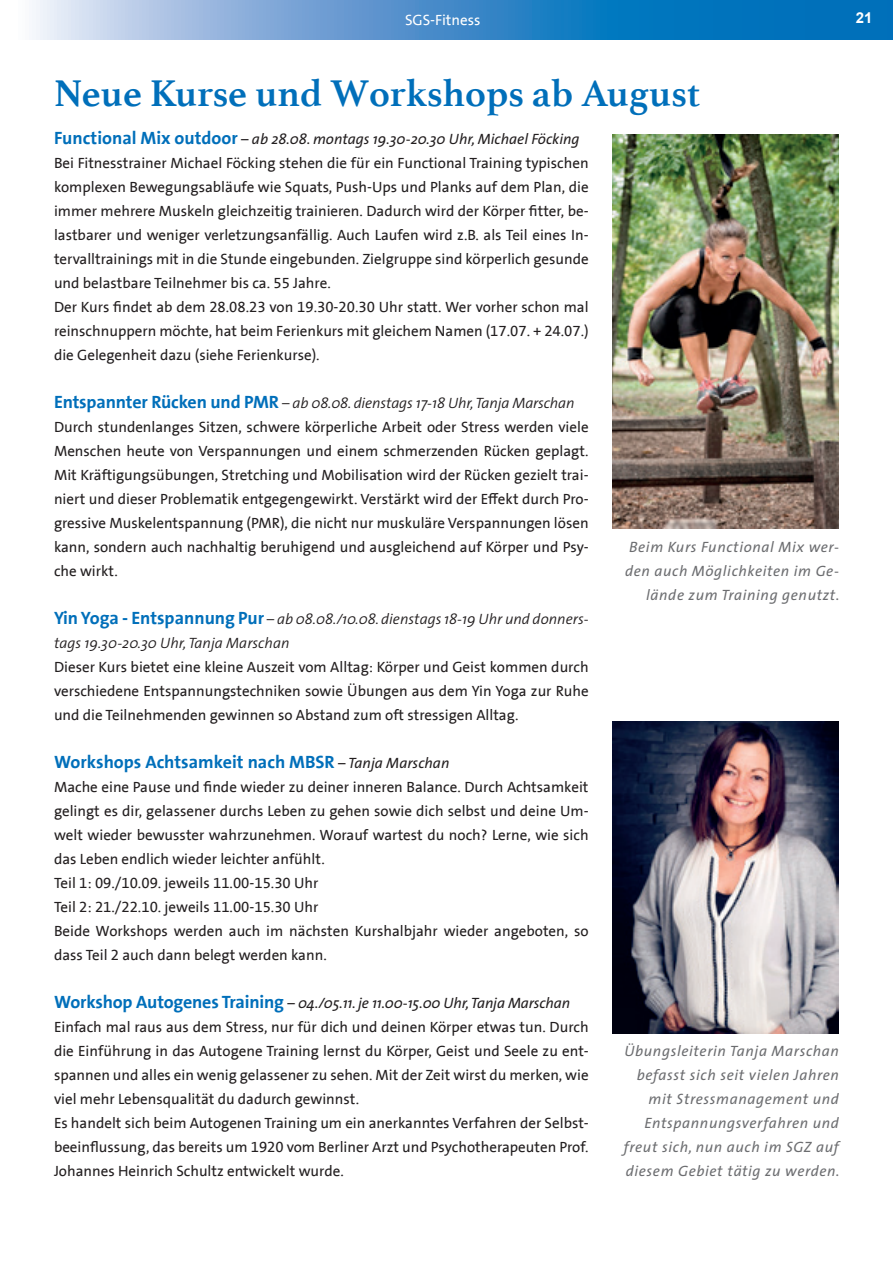
<style>
.page{position:relative;width:893px;height:1263px;background:#fff}
.page>*{position:absolute;margin:0;border:0;box-sizing:border-box;transform-origin:0 0}
.t1{font:700 39px "Athelas";color:#006fba}
.t2{font:700 18px "The Sans Office";color:#006fba}
.t3{font:15px/24px "The Sans Office";color:#231f20;text-align:justify}
.t4{font:italic 15px/24px "The Sans";letter-spacing:.04em;color:#6c6d70;text-align:right}
.t5{font:italic 300 15px/24px "The Sans";color:#231f20}
.t6{font:italic 15px "The Sans";color:#231f20}
.Sportamagazin{font:15px "The Sans Office";color:#fff}
.t7{font:700 15px "Arial";color:#fff}
.s1{font-family:"The Sans Office";font-weight:700;font-style:normal;font-size:18px;color:#006fba}
.s2{font-family:"The Sans";font-weight:400;font-style:italic;font-size:15px;color:#231f20}
</style>
<div class="page">
<svg style="left:32px;top:0;width:861px;height:40px;background:#4d95cd"></svg>
<img style="left:613px;top:722px;width:226px;height:312px">
<img style="left:613px;top:134px;width:225px;height:394px">
<p class="Sportamagazin" style="left:405px;top:10px;width:77px">SGS-Fitness</p>
<p class="t7" style="left:856px;top:8px;width:18px">21</p>
<p class="t1" style="left:54px;top:62px;width:647px">Neue Kurse und Workshops ab August</p>
<p class="t6" style="left:54px;top:126px;width:527px"><span class="s1">Functional Mix outdoor</span> – ab 28.08. montags 19.30-20.30 Uhr, Michael Föcking</p>
<p class="t3" style="left:54px;top:151px;width:536px">Bei Fitnesstrainer Michael Föcking stehen die für ein Functional Training typischen komplexen Bewegungsabläufe wie Squats, Push-Ups und Planks auf dem Plan, die immer mehrere Muskeln gleichzeitig trainieren. Dadurch wird der Körper fitter, be&shy;lastbarer und weniger verletzungsanfällig. Auch Laufen wird z.B. als Teil eines In&shy;tervalltrainings mit in die Stunde eingebunden. Zielgruppe sind körperlich gesunde und belastbare Teilnehmer bis ca. 55 Jahre.</p>
<p class="t3" style="left:54px;top:295px;width:536px">Der Kurs findet ab dem 28.08.23 von 19.30-20.30 Uhr statt. Wer vorher schon mal reinschnuppern möchte, hat beim Ferienkurs mit gleichem Namen (17.07. + 24.07.) die Gelegenheit dazu (siehe Ferienkurse).</p>
<p class="t5" style="left:54px;top:390px;width:522px"><span class="s1">Entspannter Rücken und PMR</span> – ab 08.08. dienstags 17-18 Uhr, Tanja Marschan</p>
<p class="t3" style="left:54px;top:415px;width:536px">Durch stundenlanges Sitzen, schwere körperliche Arbeit oder Stress werden viele Menschen heute von Verspannungen und einem schmerzenden Rücken geplagt.<br>Mit Kräftigungsübungen, Stretching und Mobilisation wird der Rücken gezielt trai&shy;niert und dieser Problematik entgegengewirkt. Verstärkt wird der Effekt durch Pro&shy;gressive Muskelentspannung (PMR), die nicht nur muskuläre Verspannungen lösen kann, sondern auch nachhaltig beruhigend und ausgleichend auf Körper und Psy&shy;che wirkt.</p>
<p class="t5" style="left:54px;top:606px;width:536px"><span class="s1">Yin Yoga - Entspannung Pur</span> – ab 08.08./10.08. dienstags 18-19 Uhr und donners&shy;tags 19.30-20.30 Uhr, Tanja Marschan</p>
<p class="t3" style="left:54px;top:655px;width:536px">Dieser Kurs bietet eine kleine Auszeit vom Alltag: Körper und Geist kommen durch verschiedene Entspannungstechniken sowie Übungen aus dem Yin Yoga zur Ruhe und die Teilnehmenden gewinnen so Abstand zum oft stressigen Alltag.</p>
<p class="t2" style="left:54px;top:750px;width:397px">Workshops Achtsamkeit nach MBSR <span class="s2">– Tanja Marschan</span></p>
<p class="t3" style="left:54px;top:775px;width:536px">Mache eine Pause und finde wieder zu deiner inneren Balance. Durch Achtsamkeit gelingt es dir, gelassener durchs Leben zu gehen sowie dich selbst und deine Um&shy;welt wieder bewusster wahrzunehmen. Worauf wartest du noch? Lerne, wie sich das Leben endlich wieder leichter anfühlt.</p>
<p class="t3" style="left:54px;top:871px;width:266px">Teil 1: 09./10.09. jeweils 11.00-15.30 Uhr</p>
<p class="t3" style="left:54px;top:895px;width:266px">Teil 2: 21./22.10. jeweils 11.00-15.30 Uhr</p>
<p class="t3" style="left:54px;top:919px;width:536px">Beide Workshops werden auch im nächsten Kurshalbjahr wieder angeboten, so dass Teil 2 auch dann belegt werden kann.</p>
<p class="t6" style="left:54px;top:990px;width:518px"><span class="s1">Workshop Autogenes Training</span> – 04./05.11. je 11.00-15.00 Uhr, Tanja Marschan</p>
<p class="t3" style="left:54px;top:1015px;width:536px">Einfach mal raus aus dem Stress, nur für dich und deinen Körper etwas tun. Durch die Einführung in das Autogene Training lernst du Körper, Geist und Seele zu ent&shy;spannen und alles ein wenig gelassener zu sehen. Mit der Zeit wirst du merken, wie viel mehr Lebensqualität du dadurch gewinnst.</p>
<p class="t3" style="left:54px;top:1111px;width:536px">Es handelt sich beim Autogenen Training um ein anerkanntes Verfahren der Selbst&shy;beeinflussung, das bereits um 1920 vom Berliner Arzt und Psychotherapeuten Prof.<br>Johannes Heinrich Schultz entwickelt wurde.</p>
<p class="t4" style="left:625px;top:534px;width:216px">Beim Kurs Functional Mix wer&shy;den auch Möglichkeiten im Ge&shy;lände zum Training genutzt.</p>
<p class="t4" style="left:624px;top:1038px;width:217px">Übungsleiterin Tanja Marschan befasst sich seit vielen Jahren mit Stressmanagement und<br>Entspannungsverfahren und freut sich, nun auch im SGZ auf diesem Gebiet tätig zu werden.</p>
</div>
